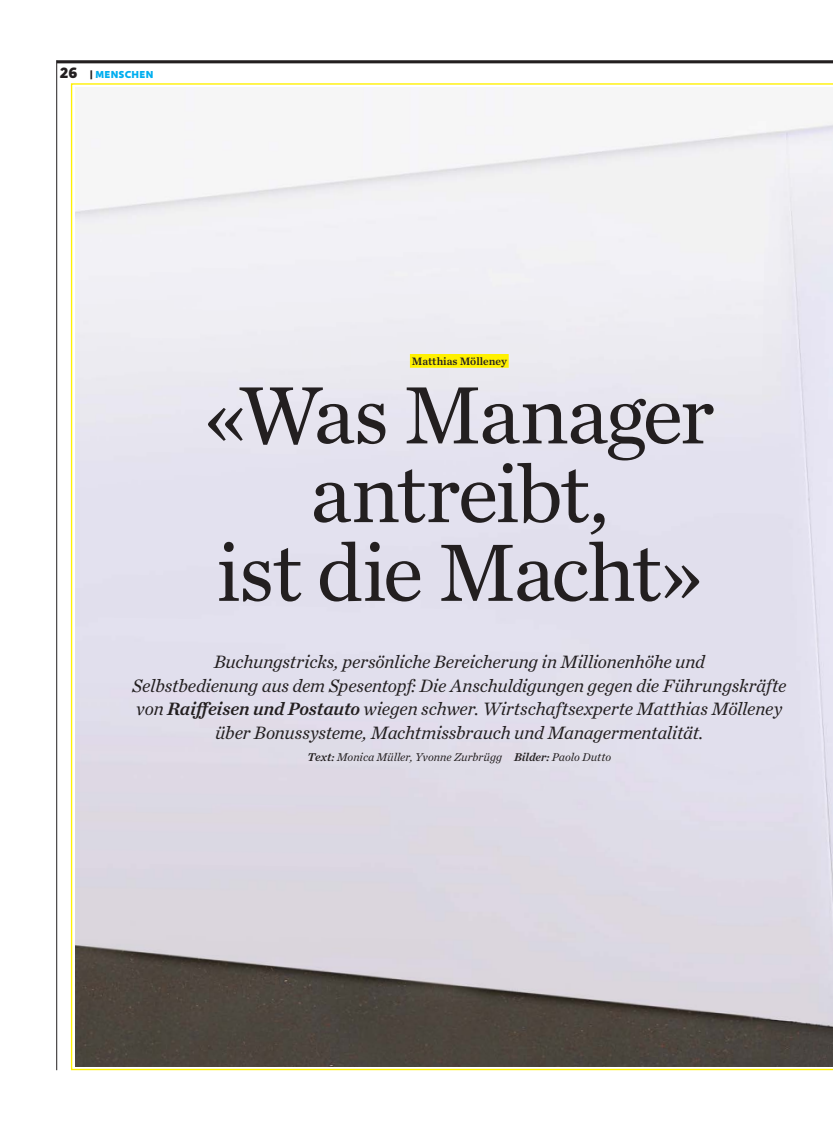
<style>
.page{position:relative;width:833px;height:1134px;background:#fff}
.page>*{position:absolute;margin:0;border:0;box-sizing:border-box;transform-origin:0 0}
._110_TI_68_CT_x04{font:85px/78.8px "Chronicle Text G1";letter-spacing:-.03em;color:#231f20;text-align:center}
._120_UT_15_CT_x06{font:italic 18.75px/23.8px "Chronicle Text G1";letter-spacing:-.01em;color:#231f20;text-align:center}
._130_AU_CT_x07{font:italic 11.75px "Chronicle Text G1";letter-spacing:-.005em;color:#231f20}
._100_SM_CT_x03{font:11.25px "Chronicle Text G1 Semi";color:#231f20}
._300_Rubrik_Ausgabe{font:900 10px "Quire Sans Pro";letter-spacing:.04em;color:#00aeef}
.s1{font-size:15px;color:#231f20}
.s2{color:#231f20}
.s3{font-family:"Chronicle Text G1 Semi"}
</style>
<div class="page">
<img style="left:75px;top:121px;width:758px;height:945px">
<div style="left:410px;top:354px;width:99px;height:14px;background:#fff101"></div>
<hr style="left:56px;top:60px;width:1px;height:1010px;background:#231f20">
<hr style="left:57px;top:60px;width:776px;height:3px;background:#231f20">
<p class="_300_Rubrik_Ausgabe" style="left:60px;top:68px;width:95px"><span class="s1">26</span> <span class="s2">|</span> MENSCHEN</p>
<p class="_100_SM_CT_x03" style="left:412px;top:352px;width:97px">Matthias Mölleney</p>
<p class="_110_TI_68_CT_x04" style="left:204px;top:371px;width:511px">«Was Manager antreibt,<br>ist die Macht»</p>
<p class="_120_UT_15_CT_x06" style="left:132px;top:649px;width:656px">Buchungstricks, persönliche Bereicherung in Millionenhöhe und<br>Selbstbedienung aus dem Spesentopf: Die Anschuldigungen gegen die Führungskräfte von <span class="s3">Raiffeisen und Postauto</span> wiegen schwer. Wirtschaftsexperte Matthias Mölleney über Bonussysteme, Machtmissbrauch und Managermentalität.</p>
<p class="_130_AU_CT_x07" style="left:307px;top:748px;width:305px"><span class="s3">Text:</span> Monica Müller, Yvonne Zurbrügg <span class="s3">Bilder:</span> Paolo Dutto</p>
</div>
